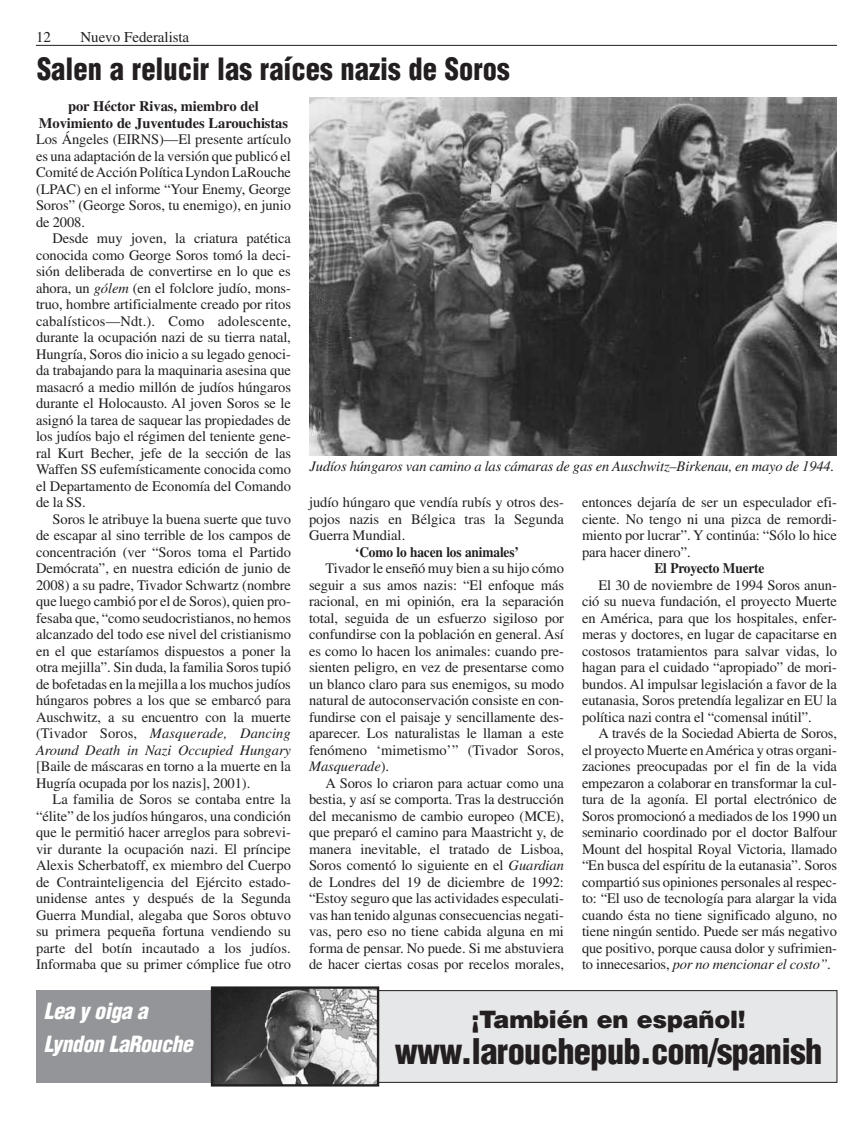
<style>
.page{position:relative;width:864px;height:1134px;background:#fff}
.page>*{position:absolute;margin:0;border:0;box-sizing:border-box;transform-origin:0 0}
.t1{font:900 condensed 34.5px "Helvetica";letter-spacing:-.02em;color:#231f20}
.t2{font:900 condensed 30px "Helvetica";color:#231f20;scale:.95 1}
.t3{font:900 24px "Helvetica";letter-spacing:-.01em;color:#231f20}
.t4{font:italic 900 condensed 21.75px/33px "Helvetica";letter-spacing:-.02em;color:#fff}
.t5{font:15px "Times";letter-spacing:-.005em;color:#231f20}
.t6{font:14.55px/16.5px "Times";letter-spacing:-.005em;color:#231f20;text-align:justify}
.t7{font:italic 14.55px "Times";letter-spacing:-.01em;color:#231f20}
.t8{font:700 14.55px/16.5px "Times";letter-spacing:-.005em;color:#231f20;text-align:center}
.t9{font:700 14.55px "Times";letter-spacing:-.005em;color:#231f20;scale:.92 1}
.s1{font-style:italic}
</style>
<div class="page">
<hr style="left:36px;top:45px;width:801px;height:1px;background:#231f20">
<img style="left:310px;top:98px;width:527px;height:358px">
<div style="left:36px;top:990px;width:255px;height:93px;background:#939598"></div>
<div style="left:378px;top:991px;width:459px;height:91px;background:#e6e7e8"></div>
<div style="left:378px;top:990px;width:459px;height:93px;border:1px solid #231f20"></div>
<img style="left:214px;top:989px;width:162px;height:95px">
<div style="left:211px;top:986px;width:168px;height:101px;border:2px solid #231f20"></div>
<p class="t5" style="left:36px;top:29px;width:15px">12</p>
<p class="t5" style="left:81px;top:29px;width:110px">Nuevo Federalista</p>
<h2 class="t2" style="left:37px;top:51px;width:499px">Salen a relucir las raíces nazis de Soros</h2>
<p class="t8" style="left:39px;top:98px;width:251px">por Héctor Rivas, miembro del<br>Movimiento de Juventudes Larouchistas</p>
<p class="t6" style="left:36px;top:131px;width:257px">Los Ángeles (EIRNS)—El presente artículo es una adaptación de la versión que publicó el Comité de Acción Política Lyndon LaRouche (LPAC) en el informe “Your Enemy, George Soros” (George Soros, tu enemigo), en junio de 2008.</p>
<p class="t6" style="left:36px;top:230px;width:257px;text-indent:16px">Desde muy joven, la criatura patética conocida como George Soros tomó la deci&shy;sión deliberada de convertirse en lo que es ahora, un <span class="s1">gólem</span> (en el folclore judío, mons&shy;truo, hombre artificialmente creado por ritos cabalísticos—Ndt.). Como adolescente, durante la ocupación nazi de su tierra natal, Hungría, Soros dio inicio a su legado genoci&shy;da trabajando para la maquinaria asesina que masacró a medio millón de judíos húngaros durante el Holocausto. Al joven Soros se le asignó la tarea de saquear las propiedades de los judíos bajo el régimen del teniente gene&shy;ral Kurt Becher, jefe de la sección de las Waffen SS eufemísticamente conocida como el Departamento de Economía del Comando de la SS.</p>
<p class="t6" style="left:36px;top:510px;width:257px;text-indent:16px">Soros le atribuye la buena suerte que tuvo de escapar al sino terrible de los campos de concentración (ver “Soros toma el Partido Demócrata”, en nuestra edición de junio de 2008) a su padre, Tivador Schwartz (nombre que luego cambió por el de Soros), quien pro&shy;fesaba que, “como seudocristianos, no hemos alcanzado del todo ese nivel del cristianismo en el que estaríamos dispuestos a poner la otra mejilla”. Sin duda, la familia Soros tupió de bofetadas en la mejilla a los muchos judíos húngaros pobres a los que se embarcó para Auschwitz, a su encuentro con la muerte (Tivador Soros, <span class="s1">Masquerade, Dancing Around Death in Nazi Occupied Hungary</span></p>
<p class="t6" style="left:36px;top:758px;width:256px">[Baile de máscaras en torno a la muerte en la<br>Hugría ocupada por los nazis], 2001).</p>
<p class="t6" style="left:36px;top:791px;width:257px;text-indent:16px">La familia de Soros se contaba entre la “élite” de los judíos húngaros, una condición que le permitió hacer arreglos para sobrevi&shy;vir durante la ocupación nazi. El príncipe Alexis Scherbatoff, ex miembro del Cuerpo de Contrainteligencia del Ejército estado&shy;unidense antes y después de la Segunda Guerra Mundial, alegaba que Soros obtuvo su primera pequeña fortuna vendiendo su parte del botín incautado a los judíos.<br>Informaba que su primer cómplice fue otro</p>
<p class="t7" style="left:310px;top:458px;width:526px">Judíos húngaros van camino a las cámaras de gas en Auschwitz–Birkenau, en mayo de 1944.</p>
<p class="t6" style="left:309px;top:494px;width:257px">judío húngaro que vendía rubís y otros des&shy;pojos nazis en Bélgica tras la Segunda Guerra Mundial.</p>
<p class="t9" style="left:355px;top:543px;width:180px">‘Como lo hacen los animales’</p>
<p class="t6" style="left:309px;top:560px;width:257px;text-indent:16px">Tivador le enseñó muy bien a su hijo cómo seguir a sus amos nazis: “El enfoque más racional, en mi opinión, era la separación total, seguida de un esfuerzo sigiloso por confundirse con la población en general. Así es como lo hacen los animales: cuando pre&shy;sienten peligro, en vez de presentarse como un blanco claro para sus enemigos, su modo natural de autoconservación consiste en con&shy;fundirse con el paisaje y sencillamente des&shy;aparecer. Los naturalistas le llaman a este fenómeno ‘mimetismo’” (Tivador Soros, <span class="s1">Masquerade</span>).</p>
<p class="t6" style="left:309px;top:774px;width:257px;text-indent:16px">A Soros lo criaron para actuar como una bestia, y así se comporta. Tras la destrucción del mecanismo de cambio europeo (MCE), que preparó el camino para Maastricht y, de manera inevitable, el tratado de Lisboa, Soros comentó lo siguiente en el <span class="s1">Guardian </span>de Londres del 19 de diciembre de 1992: “Estoy seguro que las actividades especulati&shy;vas han tenido algunas consecuencias negati&shy;vas, pero eso no tiene cabida alguna en mi forma de pensar. No puede. Si me abstuviera de hacer ciertas cosas por recelos morales,</p>
<p class="t6" style="left:582px;top:494px;width:257px">entonces dejaría de ser un especulador efi&shy;ciente. No tengo ni una pizca de remordi&shy;miento por lucrar”. Y continúa: “Sólo lo hice para hacer dinero”.</p>
<p class="t9" style="left:654px;top:559px;width:121px">El Proyecto Muerte</p>
<p class="t6" style="left:582px;top:576px;width:257px;text-indent:16px">El 30 de noviembre de 1994 Soros anun&shy;ció su nueva fundación, el proyecto Muerte en América, para que los hospitales, enfer&shy;meras y doctores, en lugar de capacitarse en costosos tratamientos para salvar vidas, lo hagan para el cuidado “apropiado” de mori&shy;bundos. Al impulsar legislación a favor de la eutanasia, Soros pretendía legalizar en EU la política nazi contra el “comensal inútil”.</p>
<p class="t6" style="left:582px;top:725px;width:257px;text-indent:16px">A través de la Sociedad Abierta de Soros, el proyecto Muerte en América y otras organi&shy;zaciones preocupadas por el fin de la vida empezaron a colaborar en transformar la cul&shy;tura de la agonía. El portal electrónico de Soros promocionó a mediados de los 1990 un seminario coordinado por el doctor Balfour Mount del hospital Royal Victoria, llamado “En busca del espíritu de la eutanasia”. Soros compartió sus opiniones personales al respec&shy;to: “El uso de tecnología para alargar la vida cuando ésta no tiene significado alguno, no tiene ningún sentido. Puede ser más negativo que positivo, porque causa dolor y sufrimien&shy;to innecesarios, <span class="s1">por no mencionar el costo”.</span></p>
<h3 class="t4" style="left:44px;top:994px;width:150px">Lea y oiga a<br>Lyndon LaRouche</h3>
<h3 class="t3" style="left:471px;top:1004px;width:276px">¡También en español!</h3>
<h1 class="t1" style="left:395px;top:1030px;width:429px">www.larouchepub.com/spanish</h1>
</div>
